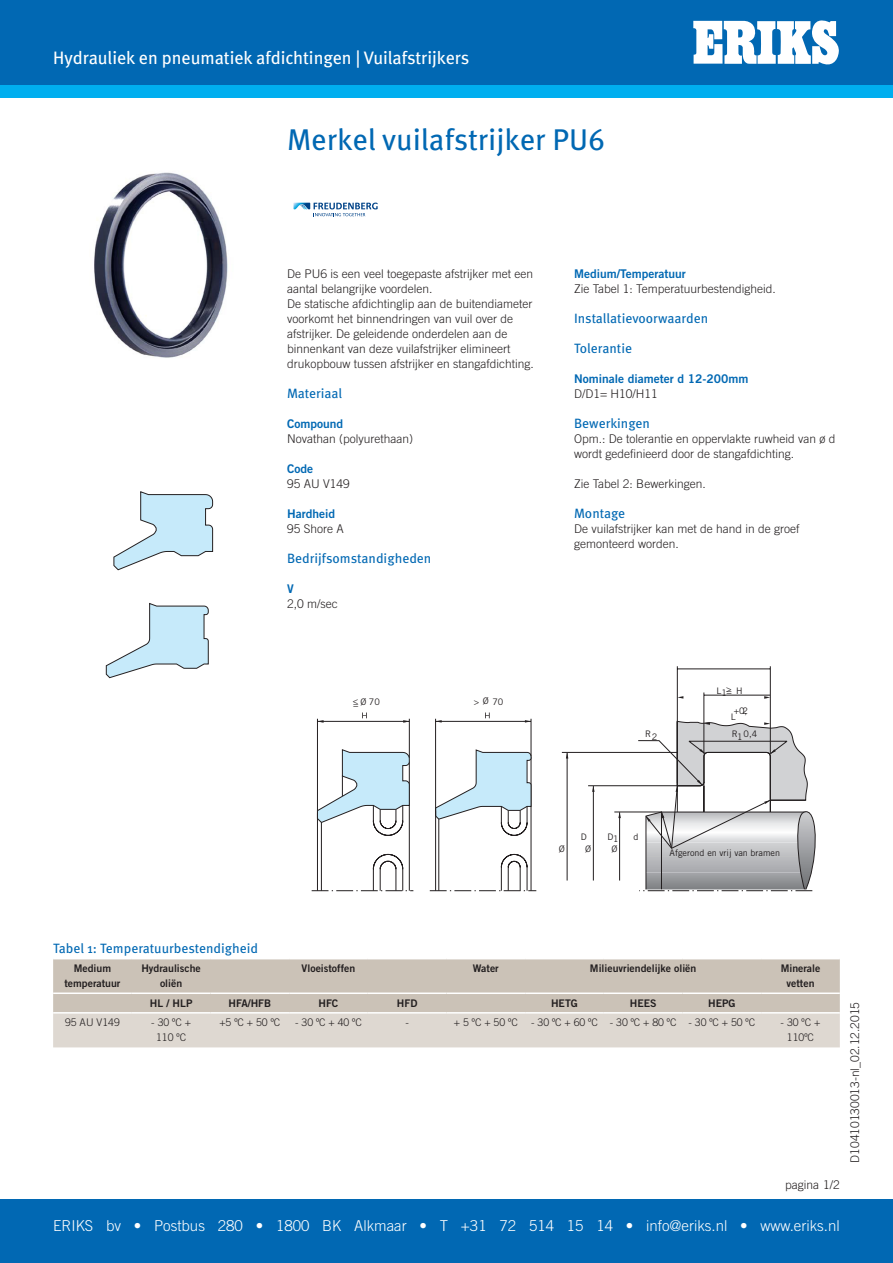
<style>
.page{position:relative;width:893px;height:1263px;background:#fff}
.page>*{position:absolute;margin:0;border:0;box-sizing:border-box;transform-origin:0 0}
.kop{font:30px "Meta OT";color:#0168b3}
.Groep{font:18px "Meta";color:#fff}
.Voetregel{font:300 15px "Trade Gothic LT Std";color:#fff}
.datasheet_tussenkop{font:13.5px "Meta OT";color:#0168b3}
.plattekst{font:300 12px/15px "Trade Gothic LT Std";color:#231f20}
.tussenkop{font:12px "Trade Gothic LT Std Bd 2";color:#0168b3}
.Pagina_label{font:300 12px "Trade Gothic LT Std";color:#231f20}
.Tabel_kop{font:10.5px/15px "Trade Gothic LT Std Bd 2";color:#231f20;text-align:center}
.Tabel_tekst{font:300 10.5px/15px "Trade Gothic LT Std";color:#231f20;text-align:center}
.t1{font:9px "Trade Gothic LT Std";color:#231f20}
</style>
<div class="page">
<div style="left:0;top:0;width:893px;height:85px;background:#0168b3"></div>
<div style="left:0;top:85px;width:893px;height:13px;background:#00aeef"></div>
<svg style="left:693px;top:21px;width:145px;height:44px"></svg>
<div style="left:0;top:1199px;width:893px;height:64px;background:#0168b3"></div>
<img style="left:94px;top:172px;width:134px;height:186px">
<svg style="left:106px;top:603px;width:103px;height:75px"></svg>
<svg style="left:113px;top:491px;width:100px;height:79px"></svg>
<svg style="left:294px;top:202px;width:83px;height:15px"></svg>
<svg style="left:293px;top:203px;width:85px;height:13px"></svg>
<hr style="left:619px;top:812px;width:1px;height:68px;background:#231f20">
<hr style="left:593px;top:786px;width:1px;height:94px;background:#231f20">
<hr style="left:614px;top:812px;width:48px;height:1px;background:#231f20">
<hr style="left:567px;top:753px;width:1px;height:127px;background:#231f20">
<hr style="left:588px;top:785px;width:89px;height:1px;background:#231f20">
<hr style="left:562px;top:752px;width:147px;height:1px;background:#231f20">
<hr style="left:704px;top:695px;width:66px;height:1px;background:#231f20">
<hr style="left:704px;top:692px;width:1px;height:62px;background:#231f20">
<hr style="left:678px;top:669px;width:92px;height:1px;background:#231f20">
<hr style="left:770px;top:666px;width:1px;height:88px;background:#231f20">
<hr style="left:677px;top:666px;width:1px;height:117px;background:#231f20">
<svg style="left:764px;top:696px;width:6px;height:3px"></svg>
<svg style="left:677px;top:696px;width:6px;height:3px"></svg>
<svg style="left:638px;top:721px;width:178px;height:170px"></svg>
<hr style="left:318px;top:721px;width:91px;height:1px;background:#231f20">
<hr style="left:409px;top:719px;width:1px;height:39px;background:#231f20">
<hr style="left:317px;top:719px;width:1px;height:99px;background:#231f20">
<svg style="left:318px;top:720px;width:6px;height:3px"></svg>
<hr style="left:436px;top:721px;width:95px;height:1px;background:#231f20">
<hr style="left:531px;top:719px;width:1px;height:37px;background:#231f20">
<hr style="left:435px;top:719px;width:1px;height:97px;background:#231f20">
<svg style="left:312px;top:749px;width:224px;height:142px"></svg>
<svg style="left:362px;top:712px;width:5px;height:6px"></svg>
<svg style="left:485px;top:712px;width:5px;height:6px"></svg>
<svg style="left:53px;top:959px;width:787px;height:88px;background:#d3cbc2"></svg>
<hr style="left:53px;top:992px;width:79px;height:2px;background:#fff">
<hr style="left:132px;top:992px;width:78px;height:2px;background:#fff">
<hr style="left:210px;top:992px;width:79px;height:2px;background:#fff">
<hr style="left:289px;top:992px;width:79px;height:2px;background:#fff">
<hr style="left:368px;top:992px;width:78px;height:2px;background:#fff">
<hr style="left:446px;top:992px;width:79px;height:2px;background:#fff">
<hr style="left:525px;top:992px;width:79px;height:2px;background:#fff">
<hr style="left:604px;top:992px;width:78px;height:2px;background:#fff">
<hr style="left:682px;top:992px;width:79px;height:2px;background:#fff">
<hr style="left:761px;top:992px;width:79px;height:2px;background:#fff">
<hr style="left:53px;top:1012px;width:79px;height:1px;background:#fff">
<hr style="left:132px;top:1012px;width:78px;height:1px;background:#fff">
<hr style="left:210px;top:1012px;width:79px;height:1px;background:#fff">
<hr style="left:289px;top:1012px;width:79px;height:1px;background:#fff">
<hr style="left:368px;top:1012px;width:78px;height:1px;background:#fff">
<hr style="left:446px;top:1012px;width:79px;height:1px;background:#fff">
<hr style="left:525px;top:1012px;width:79px;height:1px;background:#fff">
<hr style="left:604px;top:1012px;width:78px;height:1px;background:#fff">
<hr style="left:682px;top:1012px;width:79px;height:1px;background:#fff">
<hr style="left:761px;top:1012px;width:79px;height:1px;background:#fff">
<p class="Groep" style="left:53px;top:47px;width:418px">Hydrauliek en pneumatiek afdichtingen | Vuilafstrijkers</p>
<p class="kop" style="left:287px;top:121px;width:320px">Merkel vuilafstrijker PU6</p>
<p class="plattekst" style="left:287px;top:266px;width:248px">De PU6 is een veel toegepaste afstrijker met een aantal belangrijke voordelen.</p>
<p class="plattekst" style="left:287px;top:296px;width:248px">De statische afdichtinglip aan de buitendiameter voorkomt het binnendringen van vuil over de afstrijker. De geleidende onderdelen aan de binnenkant van deze vuilafstrijker elimineert drukopbouw tussen afstrijker en stangafdichting.</p>
<p class="datasheet_tussenkop" style="left:287px;top:385px;width:57px">Materiaal</p>
<p class="tussenkop" style="left:287px;top:416px;width:58px">Compound</p>
<p class="plattekst" style="left:287px;top:431px;width:128px">Novathan (polyurethaan)</p>
<p class="tussenkop" style="left:287px;top:461px;width:28px">Code</p>
<p class="plattekst" style="left:287px;top:476px;width:64px">95 AU V149</p>
<p class="tussenkop" style="left:287px;top:506px;width:50px">Hardheid</p>
<p class="plattekst" style="left:287px;top:521px;width:58px">95 Shore A</p>
<p class="datasheet_tussenkop" style="left:287px;top:550px;width:146px">Bedrijfsomstandigheden</p>
<p class="tussenkop" style="left:287px;top:581px;width:8px">V</p>
<p class="plattekst" style="left:287px;top:596px;width:52px">2,0 m/sec</p>
<p class="t1" style="left:353px;top:697px;width:28px">=Ø70</p>
<p class="t1" style="left:474px;top:696px;width:31px">&gt;Ø70</p>
<p class="t1" style="left:353px;top:695px;width:7px">&lt;</p>
<p class="tussenkop" style="left:574px;top:266px;width:113px">Medium/Temperatuur</p>
<p class="plattekst" style="left:574px;top:281px;width:203px">Zie Tabel 1: Temperatuurbestendigheid.</p>
<p class="datasheet_tussenkop" style="left:574px;top:310px;width:136px">Installatievoorwaarden</p>
<p class="datasheet_tussenkop" style="left:574px;top:340px;width:60px">Tolerantie</p>
<p class="tussenkop" style="left:574px;top:371px;width:176px">Nominale diameter d 12-200mm</p>
<p class="plattekst" style="left:574px;top:386px;width:85px">D/D1= H10/H11</p>
<p class="datasheet_tussenkop" style="left:574px;top:415px;width:77px">Bewerkingen</p>
<p class="plattekst" style="left:574px;top:431px;width:263px">Opm.: De tolerantie en oppervlakte ruwheid van ø d wordt gedefinieerd door de stangafdichting.</p>
<p class="plattekst" style="left:574px;top:476px;width:133px">Zie Tabel 2: Bewerkingen.</p>
<p class="datasheet_tussenkop" style="left:574px;top:505px;width:53px">Montage</p>
<p class="plattekst" style="left:574px;top:521px;width:227px">De vuilafstrijker kan met de hand in de groef gemonteerd worden.</p>
<p class="t1" style="left:717px;top:685px;width:28px">L &gt;1= H</p>
<p class="t1" style="left:734px;top:706px;width:16px">+0, 2</p>
<p class="t1" style="left:731px;top:711px;width:7px">L</p>
<p class="t1" style="left:645px;top:730px;width:14px">R2</p>
<p class="t1" style="left:732px;top:729px;width:27px">R10,4</p>
<p class="t1" style="left:581px;top:831px;width:8px">D</p>
<p class="t1" style="left:607px;top:832px;width:13px">D1</p>
<p class="t1" style="left:634px;top:831px;width:7px">d</p>
<p class="t1" style="left:670px;top:847px;width:112px">Afgerond en vrij van bramen</p>
<p class="datasheet_tussenkop" style="left:53px;top:940px;width:207px">Tabel 1: Temperatuurbestendigheid</p>
<p class="Tabel_kop" style="left:64px;top:961px;width:57px">Medium temperatuur</p>
<p class="Tabel_kop" style="left:141px;top:961px;width:61px">Hydraulische oliën</p>
<p class="Tabel_kop" style="left:302px;top:961px;width:55px">Vloeistoffen</p>
<p class="Tabel_kop" style="left:473px;top:961px;width:27px">Water</p>
<p class="Tabel_kop" style="left:590px;top:961px;width:108px">Milieuvriendelijke oliën</p>
<p class="Tabel_kop" style="left:781px;top:961px;width:41px">Minerale vetten</p>
<p class="Tabel_kop" style="left:150px;top:995px;width:44px">HL / HLP</p>
<p class="Tabel_kop" style="left:229px;top:995px;width:44px">HFA/HFB</p>
<p class="Tabel_kop" style="left:319px;top:995px;width:21px">HFC</p>
<p class="Tabel_kop" style="left:397px;top:995px;width:22px">HFD</p>
<p class="Tabel_kop" style="left:551px;top:995px;width:28px">HETG</p>
<p class="Tabel_kop" style="left:630px;top:995px;width:28px">HEES</p>
<p class="Tabel_kop" style="left:708px;top:995px;width:29px">HEPG</p>
<p class="Tabel_tekst" style="left:65px;top:1015px;width:56px">95 AU V149</p>
<p class="Tabel_tekst" style="left:151px;top:1015px;width:41px">- 30 ºC +<br>110 ºC</p>
<p class="Tabel_tekst" style="left:219px;top:1015px;width:62px">+5 ºC + 50 ºC</p>
<p class="Tabel_tekst" style="left:295px;top:1015px;width:68px">- 30 ºC + 40 ºC</p>
<p class="Tabel_tekst" style="left:405px;top:1015px;width:5px">-</p>
<p class="Tabel_tekst" style="left:454px;top:1015px;width:65px">+ 5 ºC + 50 ºC</p>
<p class="Tabel_tekst" style="left:531px;top:1015px;width:68px">- 30 ºC + 60 ºC</p>
<p class="Tabel_tekst" style="left:610px;top:1015px;width:68px">- 30 ºC + 80 ºC</p>
<p class="Tabel_tekst" style="left:688px;top:1015px;width:68px">- 30 ºC + 50 ºC</p>
<p class="Tabel_tekst" style="left:781px;top:1015px;width:41px">- 30 ºC +<br>110ºC</p>
<p class="Pagina_label" style="left:785px;top:1177px;width:56px">pagina 1/2</p>
<p class="plattekst" style="left:847px;top:1163px;width:162px;rotate:-90deg">D10410130013-nl_02.12.2015</p>
<p class="Voetregel" style="left:53px;top:1217px;width:788px">ERIKS bv • Postbus 280 • 1800 BK Alkmaar • T +31 72 514 15 14 • info@eriks.nl • www.eriks.nl</p>
</div>
